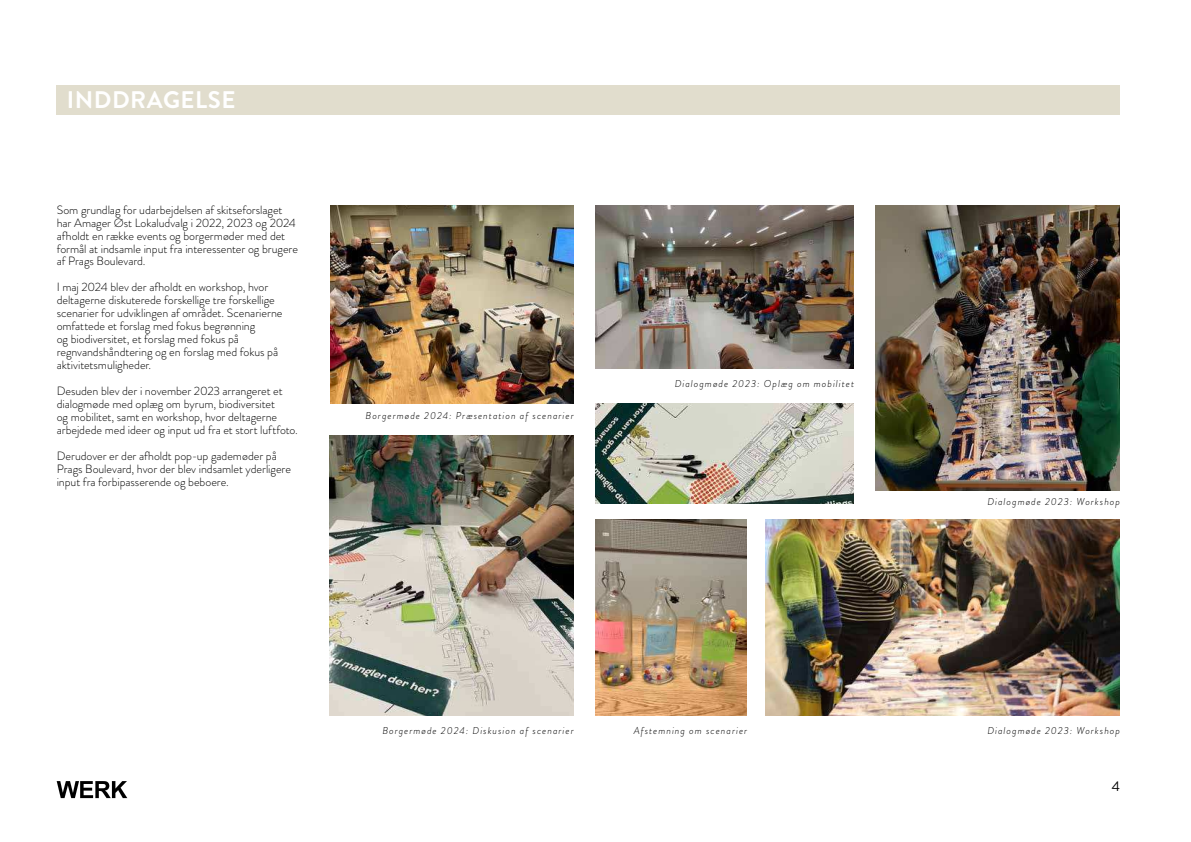
<style>
.page{position:relative;width:1191px;height:842px;background:#fff}
.page>*{position:absolute;margin:0;border:0;box-sizing:border-box;transform-origin:0 0}
.t1{font:700 24px "Brandon Grotesque";letter-spacing:.02em;color:#fff}
.t2{font:14px "Brandon Grotesque";color:#000}
.t3{font:300 12px/13px "Brandon Grotesque";letter-spacing:-.005em;color:#000}
.t4{font:italic 300 10px "Brandon Grotesque";letter-spacing:.1em;color:#000}
</style>
<div class="page">
<svg style="left:57px;top:781px;width:70px;height:17px"></svg>
<div style="left:57px;top:85px;width:1063px;height:30px;background:#e1ddcd"></div>
<img style="left:330px;top:206px;width:244px;height:197px">
<img style="left:330px;top:436px;width:244px;height:280px">
<img style="left:596px;top:519px;width:150px;height:197px">
<img style="left:765px;top:519px;width:354px;height:197px">
<img style="left:596px;top:206px;width:257px;height:163px">
<img style="left:875px;top:206px;width:244px;height:284px">
<img style="left:596px;top:404px;width:257px;height:100px">
<h1 class="t1" style="left:67px;top:86px;width:170px">INDDRAGELSE</h1>
<p class="t3" style="left:57px;top:205px;width:243px">Som grundlag for udarbejdelsen af skitseforslaget har Amager Øst Lokaludvalg i 2022, 2023 og 2024 afholdt en række events og borgermøder med det formål at indsamle input fra interessenter og brugere af Prags Boulevard.</p>
<p class="t3" style="left:57px;top:283px;width:227px">I maj 2024 blev der afholdt en workshop, hvor deltagerne diskuterede forskellige tre forskellige scenarier for udviklingen af området. Scenarierne omfattede et forslag med fokus begrønning<br>og biodiversitet, et forslag med fokus på regnvandshåndtering og en forslag med fokus på aktivitetsmuligheder.</p>
<p class="t3" style="left:57px;top:387px;width:243px">Desuden blev der i november 2023 arrangeret et dialogmøde med oplæg om byrum, biodiversitet<br>og mobilitet, samt en workshop, hvor deltagerne arbejdede med ideer og input ud fra et stort luftfoto.</p>
<p class="t3" style="left:57px;top:451px;width:236px">Derudover er der afholdt pop-up gademøder på<br>Prags Boulevard, hvor der blev indsamlet yderligere input fra forbipasserende og beboere.</p>
<p class="t4" style="left:366px;top:412px;width:209px">Borgermøde 2024: Præsentation af scenarier</p>
<p class="t4" style="left:674px;top:380px;width:181px">Dialogmøde 2023: Oplæg om mobilitet</p>
<p class="t4" style="left:987px;top:498px;width:134px">Dialogmøde 2023: Workshop</p>
<p class="t4" style="left:382px;top:727px;width:193px">Borgermøde 2024: Diskusion af scenarier</p>
<p class="t4" style="left:634px;top:727px;width:115px">Afstemning om scenarier</p>
<p class="t4" style="left:987px;top:727px;width:134px">Dialogmøde 2023: Workshop</p>
<p class="t2" style="left:1111px;top:777px;width:10px">4</p>
</div>
